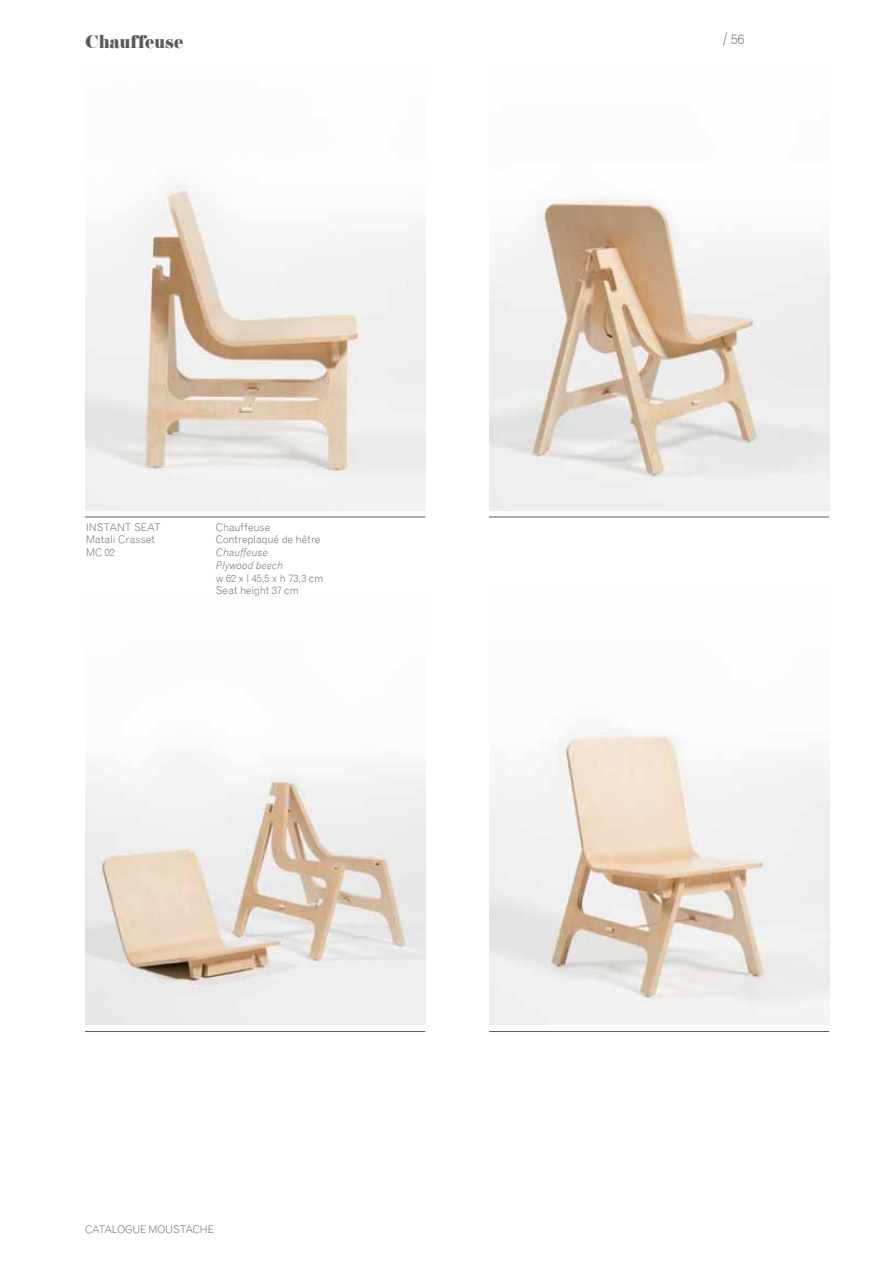
<style>
.page{position:relative;width:893px;height:1263px;background:#fff}
.page>*{position:absolute;margin:0;border:0;box-sizing:border-box;transform-origin:0 0}
.t1{font:19.5px "Didoni URWD Nor";letter-spacing:-.01em;color:#58595b}
.t2{font:300 13.5px "Grotesque";color:#58595b}
.t3{font:300 10.5px/12.8px "Grotesque";letter-spacing:-.005em;color:#58595b}
.t4{font:italic 300 10.5px/12.8px "Grotesque";color:#58595b}
.s1{font-size:15px}
</style>
<div class="page">
<hr style="left:85px;top:517px;width:340px;height:1px;background:#58595b">
<hr style="left:489px;top:517px;width:340px;height:1px;background:#58595b">
<hr style="left:85px;top:1031px;width:340px;height:1px;background:#58595b">
<hr style="left:489px;top:1031px;width:340px;height:1px;background:#58595b">
<img style="left:489px;top:724px;width:340px;height:301px">
<img style="left:85px;top:772px;width:340px;height:253px">
<img style="left:489px;top:197px;width:340px;height:313px">
<img style="left:85px;top:185px;width:340px;height:325px">
<h1 class="t1" style="left:85px;top:29px;width:100px">Chauffeuse</h1>
<p class="t2" style="left:723px;top:31px;width:23px"><span class="s1">/</span> 56</p>
<p class="t3" style="left:86px;top:520px;width:70px;text-indent:31px">nt seat<br>Matali Crasset<br>MC 02</p>
<p class="t3" style="left:216px;top:520px;width:106px">Chauffeuse<br>Contreplaqué de hêtre</p>
<p class="t3" style="left:86px;top:520px;width:19px">Insta</p>
<p class="t4" style="left:216px;top:546px;width:69px">Chauffeuse<br>Plywood beech</p>
<p class="t3" style="left:216px;top:571px;width:109px">w 62 x l 45,5 x h 73,3 cm<br>Seat height 37 cm</p>
<p class="t3" style="left:85px;top:1223px;width:130px">CATALOGUE MOUSTACHE</p>
</div>
